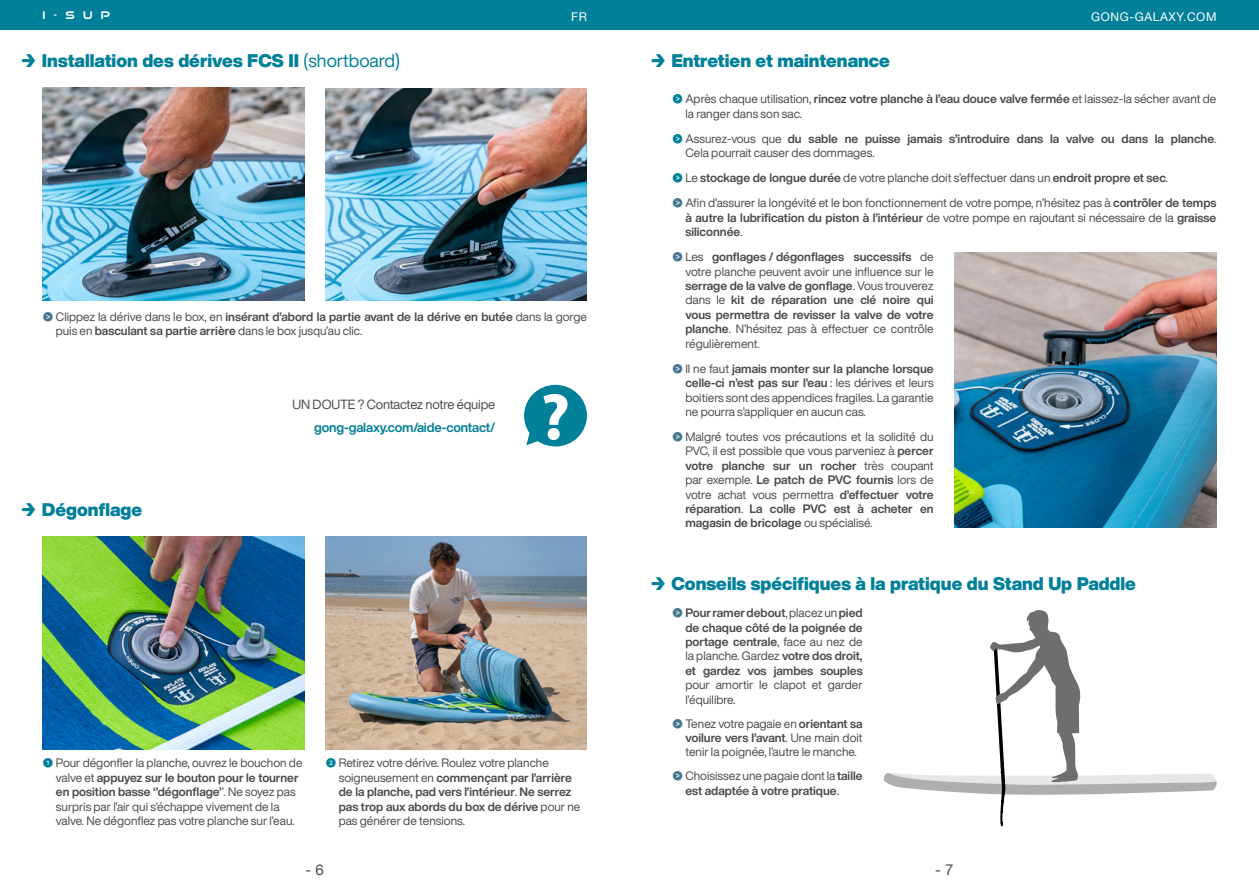
<style>
.page{position:relative;width:1259px;height:893px;background:#fff}
.page>*{position:absolute;margin:0;border:0;box-sizing:border-box;transform-origin:0 0}
.t1{font:900 18px "Helvetica Now Display";color:#008099}
.t2{font:15px "Helvetica Neue";color:#4a4a49}
.TEXTE_PARAGRAPHE{font:700 13.05px "Helvetica Now Display";letter-spacing:-.01em;color:#008099}
.TEXTE_PARAGRAPHE-2{font:13.05px "Helvetica Now Display";letter-spacing:-.01em;color:#4a4a49}
.t3{font:12px/14.4px "Helvetica Now Display";color:#4a4a49;text-align:justify}
.t4{font:700 12px/14.4px "Helvetica Now Display";color:#4a4a49}
.t5{font:12px "Helvetica Neue";letter-spacing:.05em;color:#fff}
.t6{font:700 10.5px "Good Times Rg";color:#fff}
.s1{font-weight:400}
.s2{font-family:"SF Pro";font-weight:400;color:#447692}
.s3{font-family:"SF Pro";color:#008099}
.s4{font-weight:700}
.s5{font-family:"SF Pro";font-weight:400;color:#008099}
.s6{font-family:"SF Pro";color:#447692}
</style>
<div class="page">
<div style="left:629px;top:0;width:630px;height:30px;background:#008099"></div>
<div style="left:0;top:0;width:629px;height:30px;background:#008099"></div>
<img style="left:43px;top:537px;width:261px;height:212px">
<img style="left:325px;top:537px;width:262px;height:212px">
<img style="left:955px;top:253px;width:261px;height:274px">
<img style="left:43px;top:88px;width:261px;height:212px">
<img style="left:325px;top:88px;width:262px;height:213px">
<svg style="left:884px;top:610px;width:333px;height:217px"></svg>
<svg style="left:524px;top:385px;width:63px;height:61px"></svg>
<p class="t6" style="left:43px;top:9px;width:69px">I-SUP</p>
<p class="t5" style="left:571px;top:8px;width:17px">FR</p>
<p class="t5" style="left:1091px;top:8px;width:127px">GONG-GALAXY.COM</p>
<p class="t1" style="left:20px;top:48px;width:381px">→ Installation des dérives FCS II <span class="s1">(shortboard)</span></p>
<p class="t4" style="left:56px;top:310px;width:532px;text-indent:-13px"><span class="s2">&gt;⃝●</span> <span class="s1">Clippez la dérive dans le box, en</span> insérant d’abord la partie avant de la dérive en butée <span class="s1">dans la gorge puis en</span> basculant sa partie arrière <span class="s1">dans le box jusqu’au clic.</span></p>
<p class="t1" style="left:20px;top:497px;width:123px">→ Dégonflage</p>
<p class="TEXTE_PARAGRAPHE-2" style="left:292px;top:396px;width:204px">UN DOUTE ? Contactez notre équipe</p>
<p class="TEXTE_PARAGRAPHE" style="left:314px;top:418px;width:183px">gong-galaxy.com/aide-contact/</p>
<p class="t3" style="left:56px;top:756px;width:248px;text-align:left;text-indent:-13px"><span class="s3">❶</span> Pour dégonfler la planche, ouvrez le bouchon de valve et <span class="s4">appuyez sur le bouton pour le tourner en position basse ‘’dégonflage’</span>’. Ne soyez pas surpris par l’air qui s’échappe vivement de la valve. Ne dégonflez pas votre planche sur l’eau.</p>
<p class="t4" style="left:339px;top:756px;width:243px;text-indent:-13px"><span class="s5">❷</span> <span class="s1">Retirez votre dérive. Roulez votre planche soigneusement en</span> commençant par l’arrière de la planche, pad vers l’intérieur<span class="s1">.</span> Ne serrez pas trop aux abords du box de dérive <span class="s1">pour ne pas générer de tensions.</span></p>
<p class="t1" style="left:649px;top:48px;width:242px">→ Entretien et maintenance</p>
<p class="t3" style="left:685px;top:92px;width:532px;text-indent:-13px"><span class="s3">&gt;⃝●</span> Après chaque utilisation, <span class="s4">rincez votre planche à l’eau douce valve fermée</span> et laissez-la sécher avant de la ranger dans son sac.</p>
<p class="t4" style="left:685px;top:131px;width:532px;text-indent:-13px"><span class="s5">&gt;⃝●</span> <span class="s1">Assurez-vous que</span> du sable ne puisse jamais s’introduire dans la valve ou dans la planche<span class="s1">.<br>Cela pourrait causer des dommages.</span></p>
<p class="t4" style="left:672px;top:171px;width:497px"><span class="s5">&gt;⃝●</span> <span class="s1">Le</span> stockage de longue durée <span class="s1">de votre planche doit s’effectuer dans un</span> endroit propre et sec<span class="s1">.</span></p>
<p class="t3" style="left:685px;top:196px;width:532px;text-indent:-13px"><span class="s6">&gt;⃝●</span> Afin d’assurer la longévité et le bon fonctionnement de votre pompe, n’hésitez pas à <span class="s4">contrôler de temps à autre la lubrification du piston à l’intérieur</span> de votre pompe en rajoutant si nécessaire de la <span class="s4">graisse siliconnée</span>.</p>
<p class="t4" style="left:685px;top:250px;width:250px;text-align:justify;text-indent:-13px"><span class="s2">&gt;⃝●</span> <span class="s1">Les</span> gonflages / dégonflages successifs <span class="s1">de votre planche peuvent avoir une influence sur le </span>serrage de la valve de gonflage<span class="s1">. Vous trouverez dans le</span> kit de réparation une clé noire qui vous permettra de revisser la valve de votre planche<span class="s1">. N’hésitez pas à effectuer ce contrôle régulièrement.</span></p>
<p class="t3" style="left:685px;top:361px;width:250px;text-indent:-13px"><span class="s6">&gt;⃝●</span> Il ne faut <span class="s4">jamais monter sur la planche lorsque celle-ci n’est pas sur l’eau</span> : les dérives et leurs boitiers sont des appendices fragiles. La garantie ne pourra s’appliquer en aucun cas.</p>
<p class="t3" style="left:685px;top:429px;width:250px;text-indent:-13px"><span class="s6">&gt;⃝●</span> Malgré toutes vos précautions et la solidité du PVC, il est possible que vous parveniez à <span class="s4">percer votre planche sur un rocher</span> très coupant par exemple. <span class="s4">Le patch de PVC fournis</span> lors de votre achat vous permettra <span class="s4">d’effectuer votre réparation</span>. <span class="s4">La colle PVC est à acheter en magasin de bricolage</span> ou spécialisé.</p>
<p class="t1" style="left:649px;top:571px;width:488px">→ Conseils spécifiques à la pratique du Stand Up Paddle</p>
<p class="t4" style="left:685px;top:606px;width:179px;text-align:justify;text-indent:-13px"><span class="s2">&gt;⃝●</span> Pour ramer debout<span class="s1">, placez un</span> pied de chaque côté de la poignée de portage centrale<span class="s1">, face au nez de la planche. Gardez</span> votre dos droit, et gardez vos jambes souples <span class="s1">pour amortir le clapot et garder l’équilibre.</span></p>
<p class="t3" style="left:685px;top:716px;width:179px;text-indent:-13px"><span class="s6">&gt;⃝●</span> Tenez votre pagaie en <span class="s4">orientant sa voilure vers l’avant</span>. Une main doit tenir la poignée, l’autre le manche.</p>
<p class="t4" style="left:685px;top:769px;width:179px;text-indent:-13px"><span class="s2">&gt;⃝●</span> <span class="s1">Choisissez une pagaie dont la</span> taille est adaptée à votre pratique<span class="s1">.</span></p>
<p class="t2" style="left:305px;top:859px;width:20px">- 6</p>
<p class="t2" style="left:935px;top:859px;width:20px">- 7</p>
</div>
